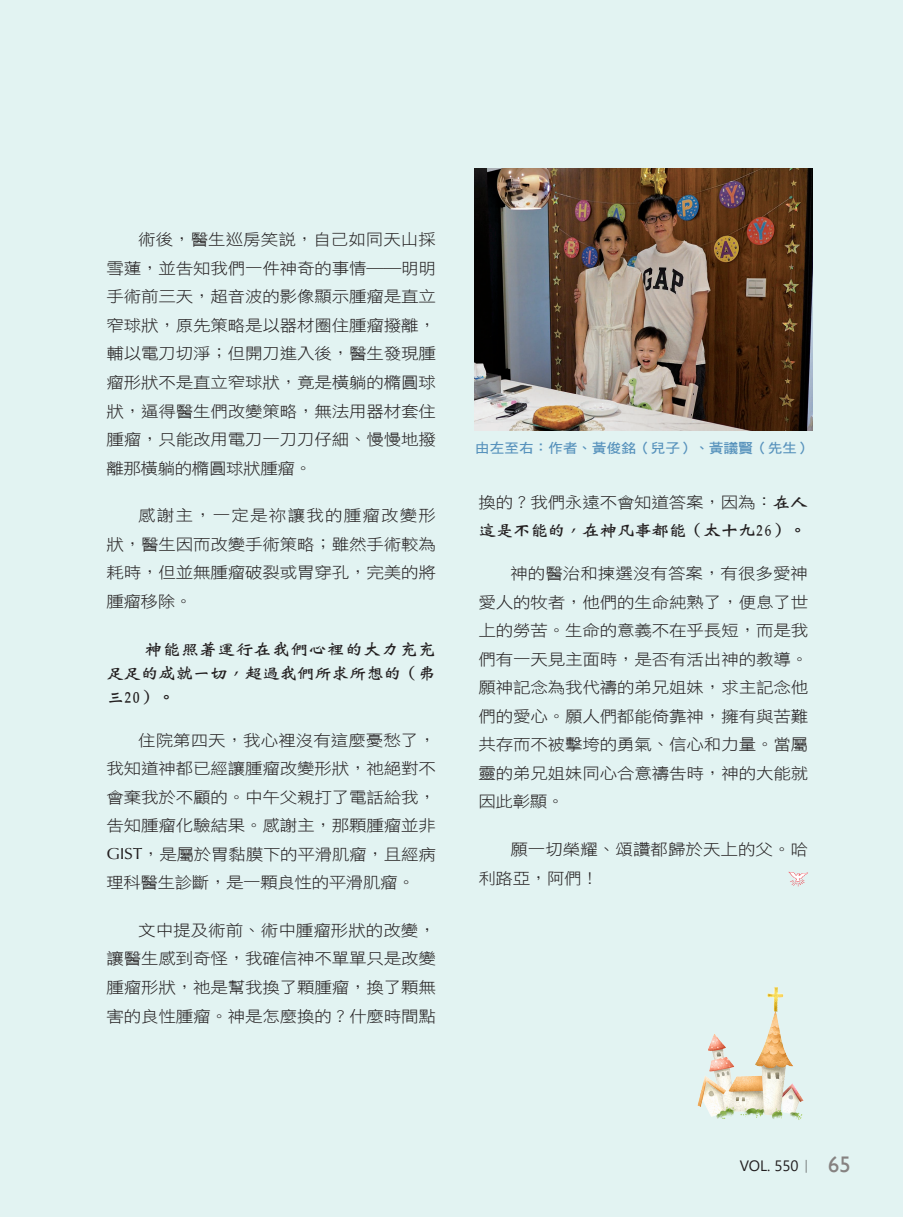
<style>
.page{position:relative;width:906px;height:1217px;background:#fff}
.page>*{position:absolute;margin:0;border:0;box-sizing:border-box;transform-origin:0 0}
.t1{font:16.2px/24px "DF Wei Bei W7 WIN BF";letter-spacing:-.04em;color:#231f20;text-align:justify;scale:1.11 1}
.t2{font:15.75px/28.5px "DF Hei W3 WIN BF";letter-spacing:-.01em;color:#231f20;text-align:justify;scale:1.11 1}
.t3{font:15px "Segoe UI";color:#231f20}
.t4{font:13.5px "DF Hei W7 WIN BF";letter-spacing:-.025em;color:#5792bc;scale:1.11 1}
.s1{font-family:"Optima"}
.s2{font-family:"DF Wei Bei W7 WIN BF";font-size:16.2px}
.s3{font-family:"Adobe Ming Std";font-weight:300}
.s4{font-family:"Gill Sans";font-size:22.5px;color:#868281}
</style>
<div class="page">
<div style="left:0;top:0;width:902px;height:1216px;background:#e2f3f2"></div>
<svg style="left:788px;top:871px;width:20px;height:15px"></svg>
<img style="left:474px;top:168px;width:338px;height:262px">
<img style="left:697px;top:987px;width:107px;height:133px">
<p class="t2" style="left:106px;top:225px;width:298px;text-indent:32px">術後，醫生巡房笑說，自己如同天山採雪蓮，並告知我們一件神奇的事情――明明手術前三天，超音波的影像顯示腫瘤是直立窄球狀，原先策略是以器材圈住腫瘤撥離，輔以電刀切淨；但開刀進入後，醫生發現腫瘤形狀不是直立窄球狀，竟是橫躺的橢圓球狀，逼得醫生們改變策略，無法用器材套住腫瘤，只能改用電刀一刀刀仔細、慢慢地撥離那橫躺的橢圓球狀腫瘤。</p>
<p class="t2" style="left:106px;top:501px;width:298px;text-indent:32px">感謝主，一定是祢讓我的腫瘤改變形狀，醫生因而改變手術策略；雖然手術較為耗時，但並無腫瘤破裂或胃穿孔，完美的將腫瘤移除。</p>
<p class="t1" style="left:106px;top:636px;width:298px;text-indent:38px">神能照著運行在我們心裡的大力充充足足的成就一切，超過我們所求所想的（弗三20）。</p>
<p class="t2" style="left:106px;top:725px;width:298px;text-indent:32px">住院第四天，我心裡沒有這麼憂愁了，我知道神都已經讓腫瘤改變形狀，祂絕對不會棄我於不顧的。中午父親打了電話給我，告知腫瘤化驗結果。感謝主，那顆腫瘤並非<span class="s1">GIST</span>，是屬於胃黏膜下的平滑肌瘤，且經病理科醫生診斷，是一顆良性的平滑肌瘤。</p>
<p class="t2" style="left:106px;top:915px;width:298px;text-indent:32px">文中提及術前、術中腫瘤形狀的改變，讓醫生感到奇怪，我確信神不單單只是改變腫瘤形狀，祂是幫我換了顆腫瘤，換了顆無害的良性腫瘤。神是怎麼換的？什麼時間點</p>
<p class="t4" style="left:475px;top:440px;width:305px">由左至右：作者、黃俊銘（兒子）、黃議賢（先生）</p>
<p class="t2" style="left:478px;top:487px;width:298px">換的？我們永遠不會知道答案，因為：<span class="s2">在人</span></p>
<p class="t1" style="left:478px;top:518px;width:297px">這是不能的，在神凡事都能（太十九26）。</p>
<p class="t2" style="left:478px;top:559px;width:298px;text-indent:32px">神的醫治和揀選沒有答案，有很多愛神愛人的牧者，他們的生命純熟了，便息了世上的勞苦。生命的意義不在乎長短，而是我們有一天見主面時，是否有活出神的教導。願神記念為我代禱的弟兄姐妹，求主記念他們的愛心。願人們都能倚靠神，擁有與苦難共存而不被擊垮的勇氣、信心和力量。當屬靈的弟兄姐妹同心合意禱告時，神的大能就因此彰顯。</p>
<p class="t2" style="left:478px;top:834px;width:298px;text-indent:32px">願一切榮耀、頌讚都歸於天上的父。哈利路亞，阿們！</p>
<p class="t3" style="left:739px;top:1151px;width:112px">VOL. 550<span class="s3">｜</span> <span class="s4">65</span></p>
</div>
